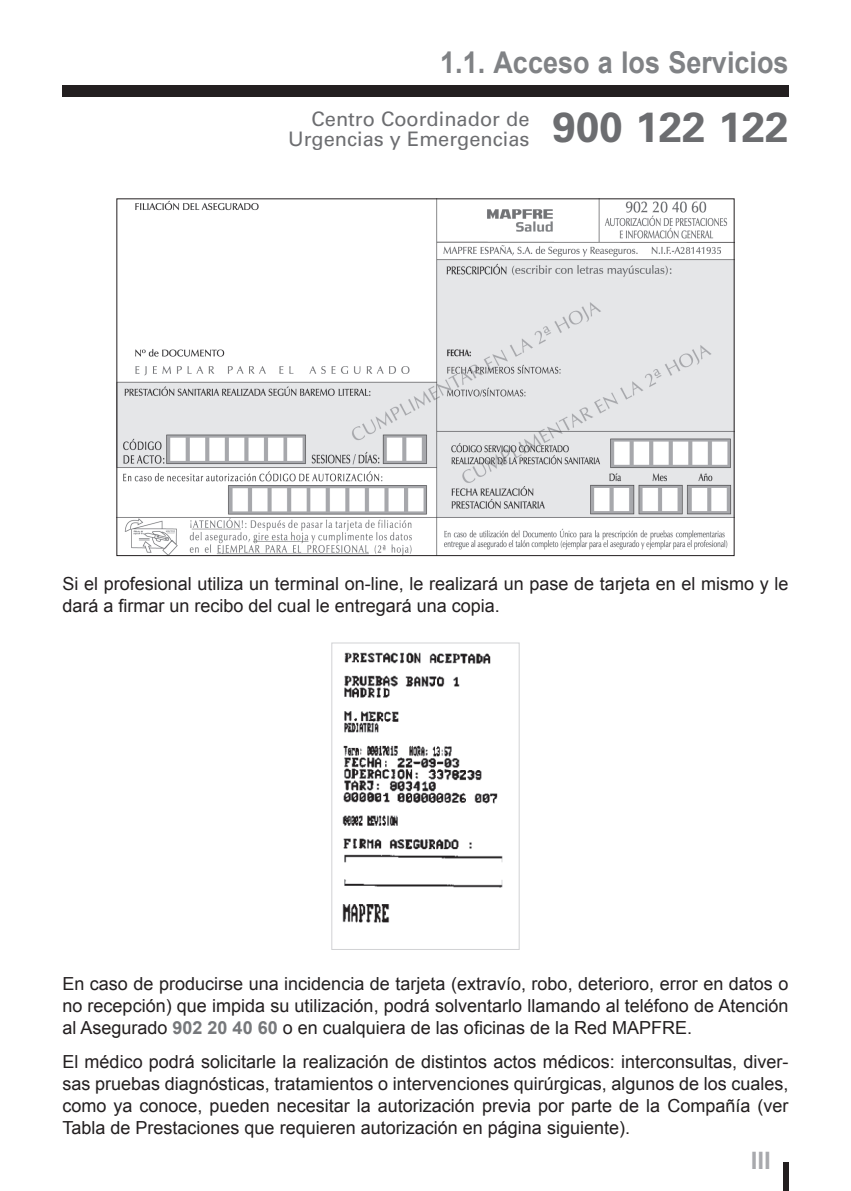
<style>
.page{position:relative;width:851px;height:1191px;background:#fff}
.page>*{position:absolute;margin:0;border:0;box-sizing:border-box;transform-origin:0 0}
.t1{font:700 30px "Arial";color:#808285;scale:.9 1}
.t2{font:700 24px "Arial";color:#a8a9ad}
.t3{font:20px/20px "Univers";color:#6c6d70}
.t4{font:18px/22px "Arial";color:#231f20;text-align:justify}
.s1{font-weight:700;color:#76787b}
</style>
<div class="page">
<img style="left:118px;top:200px;width:614px;height:354px">
<img style="left:342px;top:652px;width:160px;height:271px">
<div style="left:331px;top:642px;width:188px;height:308px;border:1px solid #d1d2d4"></div>
<div style="left:62px;top:85px;width:726px;height:11px;background:#231f20"></div>
<div style="left:782px;top:1162px;width:6px;height:29px;background:#231f20"></div>
<h1 class="t1" style="left:440px;top:46px;width:388px">1.1. Acceso a los Servicios</h1>
<p class="t3" style="left:288px;top:110px;width:502px;text-indent:23px">Centro Coordinador de<br>Urgencias y Emergencias <sup>900</sup> <sup>122</sup> <sup>122</sup></p>
<p class="t4" style="left:62px;top:573px;width:727px">Si el profesional utiliza un terminal on-line, le realizará un pase de tarjeta en el mismo y le dará a firmar un recibo del cual le entregará una copia.</p>
<p class="t4" style="left:62px;top:972px;width:727px">En caso de producirse una incidencia de tarjeta (extravío, robo, deterioro, error en datos o no recepción) que impida su utilización, podrá solventarlo llamando al teléfono de Atención al Asegurado <span class="s1">902 20 40 60</span> o en cualquiera de las oficinas de la Red MAPFRE.</p>
<p class="t4" style="left:62px;top:1051px;width:727px">El médico podrá solicitarle la realización de distintos actos médicos: interconsultas, diver&shy;sas pruebas diagnósticas, tratamientos o intervenciones quirúrgicas, algunos de los cuales, como ya conoce, pueden necesitar la autorización previa por parte de la Compañía (ver Tabla de Prestaciones que requieren autorización en página siguiente).</p>
<h2 class="t2" style="left:750px;top:1147px;width:22px">III</h2>
</div>
